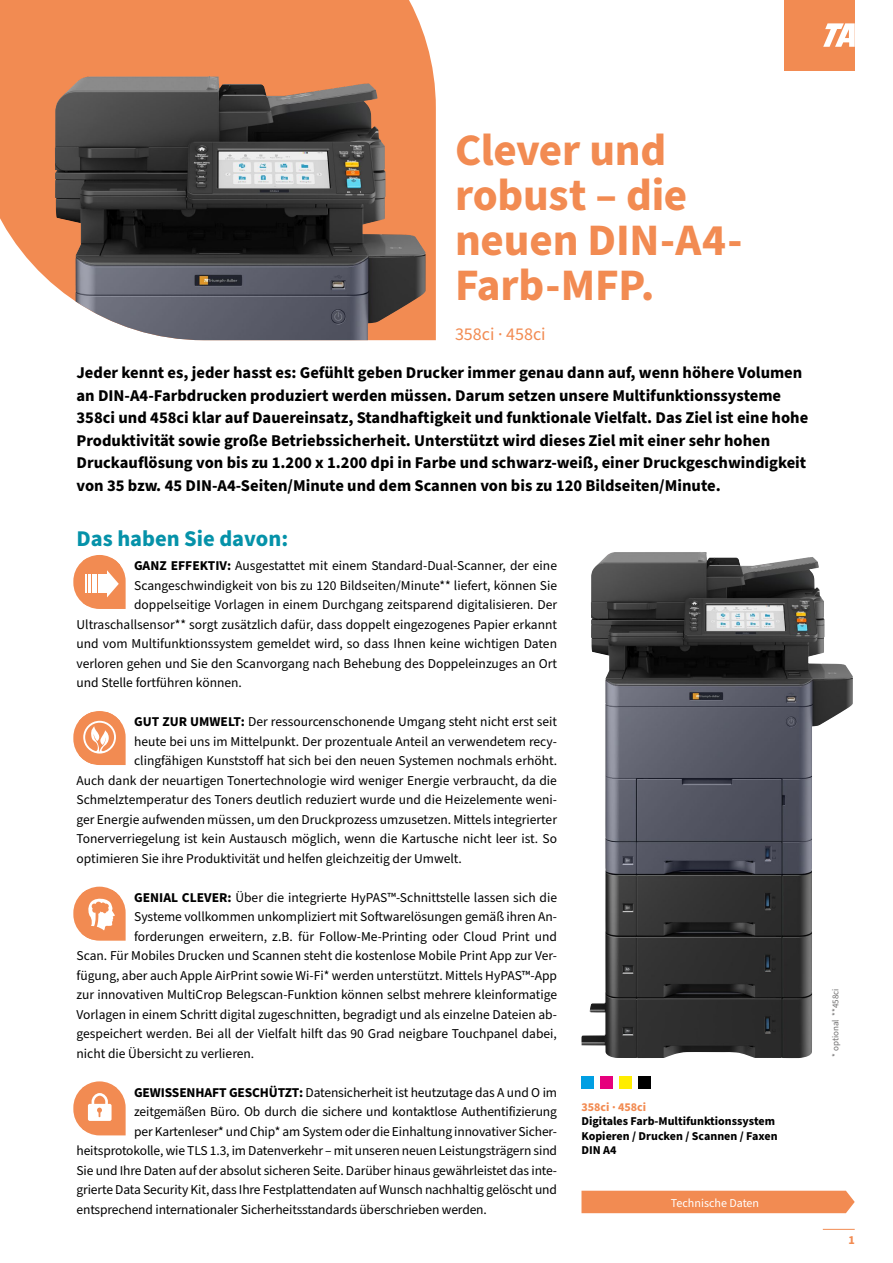
<style>
.page{position:relative;width:893px;height:1263px;background:#fff}
.page>*{position:absolute;margin:0;border:0;box-sizing:border-box;transform-origin:0 0}
.t1{font:700 45px/45px "Source Sans Pro";letter-spacing:-.005em;color:#f28b52}
.t2{font:700 22.5px "Source Sans Pro";color:#0592a9}
.t3{font:18px "Source Sans Pro";color:#f28b52}
.t4{font:700 16.5px/22.5px "Source Sans Pro";color:#000}
.t5{font:13.5px "Source Sans Pro";color:#000}
.t6{font:700 12px/14.4px "Source Sans Pro";color:#000}
.t7{font:12px "Source Sans Pro";color:#fff}
.t8{font:700 12px "Source Sans Pro";color:#f28b52}
.t9{font:9px "Source Sans Pro";color:#706f6f}
.s1{font-weight:700}
</style>
<div class="page">
<img style="left:581px;top:552px;width:272px;height:506px">
<div style="left:784px;top:0;width:71px;height:70px;background:#f28b52"></div>
<svg style="left:823px;top:23px;width:32px;height:24px"></svg>
<svg style="left:0;top:0;width:436px;height:340px;fill:#f28b52"></svg>
<img style="left:55px;top:76px;width:371px;height:264px">
<div style="left:581px;top:1191px;width:274px;height:22px;background:#f28b52"></div>
<hr style="left:823px;top:1229px;width:32px;height:1px;background:#f28b52">
<div style="left:638px;top:1076px;width:13px;height:13px;background:#000"></div>
<div style="left:619px;top:1076px;width:13px;height:13px;background:#ffed00"></div>
<div style="left:581px;top:1076px;width:13px;height:13px;background:#009fe3"></div>
<div style="left:600px;top:1076px;width:13px;height:13px;background:#e6007d"></div>
<svg style="left:73px;top:555px;width:53px;height:54px"></svg>
<svg style="left:73px;top:711px;width:53px;height:54px"></svg>
<svg style="left:73px;top:887px;width:53px;height:54px"></svg>
<svg style="left:73px;top:1081px;width:53px;height:54px"></svg>
<h1 class="t1" style="left:455px;top:128px;width:289px">Clever und robust – die neuen DIN-A4-<br>Farb-MFP.</h1>
<h3 class="t3" style="left:455px;top:322px;width:92px">358ci · 458ci</h3>
<p class="t4" style="left:77px;top:362px;width:733px">Jeder kennt es, jeder hasst es: Gefühlt geben Drucker immer genau dann auf, wenn höhere Volumen an DIN-A4-Farbdrucken produziert werden müssen. Darum setzen unsere Multifunktionssysteme 358ci und 458ci klar auf Dauereinsatz, Standhaftigkeit und funktionale Vielfalt. Das Ziel ist eine hohe Produktivität sowie große Betriebssicherheit. Unterstützt wird dieses Ziel mit einer sehr hohen Druckauflösung von bis zu 1.200 x 1.200 dpi in Farbe und schwarz-weiß, einer Druckgeschwindigkeit von 35 bzw. 45 DIN-A4-Seiten/Minute und dem Scannen von bis zu 120 Bildseiten/Minute.</p>
<h2 class="t2" style="left:77px;top:523px;width:213px">Das haben Sie davon:</h2>
<p class="t5" style="left:134px;top:557px;width:424px"><span class="s1">GANZ EFFEKTIV:</span> Ausgestattet mit einem Standard-Dual-Scanner, der eine</p>
<p class="t5" style="left:134px;top:576px;width:424px">Scangeschwindigkeit von bis zu 120 Bildseiten/Minute** liefert, können Sie</p>
<p class="t5" style="left:134px;top:596px;width:424px">doppelseitige Vorlagen in einem Durchgang zeitsparend digitalisieren. Der</p>
<p class="t5" style="left:77px;top:615px;width:482px">Ultraschallsensor** sorgt zusätzlich dafür, dass doppelt eingezogenes Papier erkannt</p>
<p class="t5" style="left:77px;top:635px;width:482px">und vom Multifunktionssystem gemeldet wird, so dass Ihnen keine wichtigen Daten</p>
<p class="t5" style="left:77px;top:654px;width:482px">verloren gehen und Sie den Scanvorgang nach Behebung des Doppeleinzuges an Ort</p>
<p class="t5" style="left:77px;top:673px;width:167px">und Stelle fortführen können.</p>
<p class="t5" style="left:134px;top:712px;width:424px"><span class="s1">GUT ZUR UMWELT:</span> Der ressourcenschonende Umgang steht nicht erst seit</p>
<p class="t5" style="left:134px;top:732px;width:424px">heute bei uns im Mittelpunkt. Der prozentuale Anteil an verwendetem recy-</p>
<p class="t5" style="left:134px;top:751px;width:424px">clingfähigen Kunststoff hat sich bei den neuen Systemen nochmals erhöht.</p>
<p class="t5" style="left:77px;top:771px;width:482px">Auch dank der neuartigen Tonertechnologie wird weniger Energie verbraucht, da die</p>
<p class="t5" style="left:77px;top:790px;width:482px">Schmelztemperatur des Toners deutlich reduziert wurde und die Heizelemente weni-</p>
<p class="t5" style="left:77px;top:810px;width:482px">ger Energie aufwenden müssen, um den Druckprozess umzusetzen. Mittels integrierter</p>
<p class="t5" style="left:77px;top:829px;width:482px">Tonerverriegelung ist kein Austausch möglich, wenn die Kartusche nicht leer ist. So</p>
<p class="t5" style="left:77px;top:849px;width:387px">optimieren Sie ihre Produktivität und helfen gleichzeitig der Umwelt.</p>
<p class="t5" style="left:134px;top:888px;width:424px"><span class="s1">GENIAL CLEVER:</span> Über die integrierte HyPAS™-Schnittstelle lassen sich die</p>
<p class="t5" style="left:134px;top:907px;width:424px">Systeme vollkommen unkompliziert mit Softwarelösungen gemäß ihren An-</p>
<p class="t5" style="left:134px;top:927px;width:424px">forderungen erweitern, z. B. für Follow-Me-Printing oder Cloud Print und</p>
<p class="t5" style="left:77px;top:946px;width:482px">Scan. Für Mobiles Drucken und Scannen steht die kostenlose Mobile Print App zur Ver-</p>
<p class="t5" style="left:77px;top:966px;width:482px">fügung, aber auch Apple AirPrint sowie Wi-Fi* werden unterstützt. Mittels HyPAS™-App</p>
<p class="t5" style="left:77px;top:985px;width:482px">zur innovativen MultiCrop Belegscan-Funktion können selbst mehrere kleinformatige</p>
<p class="t5" style="left:77px;top:1005px;width:482px">Vorlagen in einem Schritt digital zugeschnitten, begradigt und als einzelne Dateien ab-</p>
<p class="t5" style="left:77px;top:1024px;width:482px">gespeichert werden. Bei all der Vielfalt hilft das 90 Grad neigbare Touchpanel dabei,</p>
<p class="t5" style="left:77px;top:1044px;width:179px">nicht die Übersicht zu verlieren.</p>
<p class="t5" style="left:134px;top:1083px;width:424px"><span class="s1">GEWISSENHAFT GESCHÜTZT:</span> Datensicherheit ist heutzutage das A und O im</p>
<p class="t5" style="left:134px;top:1102px;width:424px">zeitgemäßen Büro. Ob durch die sichere und kontaktlose Authentifizierung</p>
<p class="t5" style="left:134px;top:1122px;width:424px">per Kartenleser* und Chip* am System oder die Einhaltung innovativer Sicher-</p>
<p class="t5" style="left:77px;top:1141px;width:482px">heitsprotokolle, wie TLS 1.3, im Datenverkehr – mit unseren neuen Leistungsträgern sind</p>
<p class="t5" style="left:77px;top:1161px;width:482px">Sie und Ihre Daten auf der absolut sicheren Seite. Darüber hinaus gewährleistet das inte-</p>
<p class="t5" style="left:77px;top:1180px;width:482px">grierte Data Security Kit, dass Ihre Festplattendaten auf Wunsch nachhaltig gelöscht und</p>
<p class="t5" style="left:77px;top:1200px;width:412px">entsprechend internationaler Sicherheitsstandards überschrieben werden.</p>
<p class="t8" style="left:581px;top:1099px;width:66px">358ci · 458ci</p>
<p class="t6" style="left:581px;top:1114px;width:198px">Digitales Farb-Multifunktionssystem<br>Kopieren / Drucken / Scannen / Faxen<br>DIN A4</p>
<p class="t7" style="left:671px;top:1194px;width:90px">Technische Daten</p>
<p class="t9" style="left:829px;top:1056px;width:70px;rotate:-90deg">* optional **458ci</p>
<p class="t8" style="left:848px;top:1232px;width:8px">1</p>
</div>
